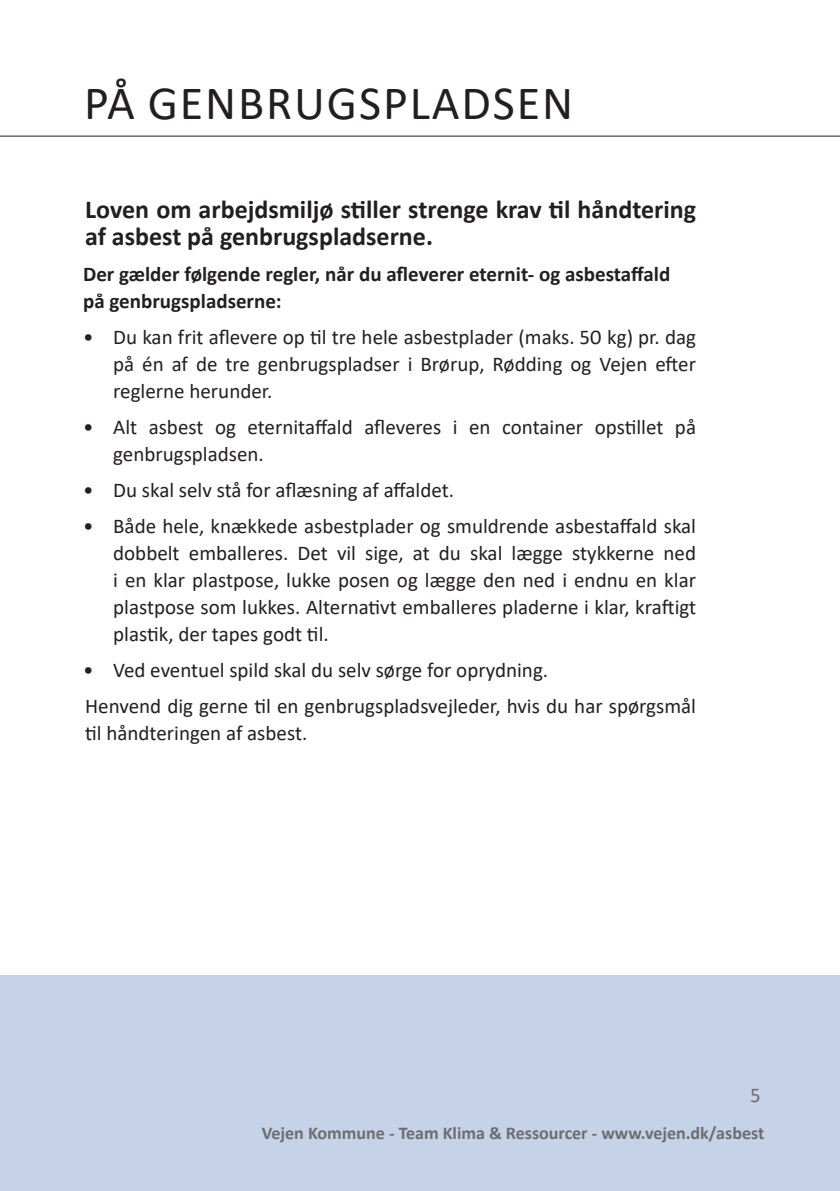
<style>
.page{position:relative;width:840px;height:1191px;background:#fff}
.page>*{position:absolute;margin:0;border:0;box-sizing:border-box;transform-origin:0 0}
.Overskrift_1{font:48px "Calibri";letter-spacing:.04em;color:#231f20}
.AV_Tekst{font:700 26px/27px "Calibri";color:#231f20}
.AV_Tekst-2{font:21px/27px "Calibri";color:#231f20;text-align:justify}
.AV_Tekst-3{font:700 21px/27px "Calibri";color:#231f20}
.t1{font:21px "Calibri";color:#6c6d70}
.t2{font:700 18px "Calibri";color:#6c6d70}
</style>
<div class="page">
<div style="left:0;top:975px;width:839px;height:216px;background:#c6d2e7"></div>
<svg style="left:0;top:135px;width:839px;height:2px;background:#908e8e"></svg>
<p class="Overskrift_1" style="left:84px;top:69px;width:490px">PÅ GENBRUGSPLADSEN</p>
<p class="AV_Tekst" style="left:85px;top:195px;width:612px">Loven om arbejdsmiljø stiller strenge krav til håndtering af asbest på genbrugspladserne.</p>
<p class="AV_Tekst-3" style="left:83px;top:260px;width:588px">Der gælder følgende regler, når du afleverer eternit- og asbestaffald på genbrugspladserne:</p>
<p class="AV_Tekst-2" style="left:113px;top:323px;width:584px;text-indent:-30px">• Du kan frit aflevere op til tre hele asbestplader (maks. 50 kg) pr. dag på én af de tre genbrugspladser i Brørup, Rødding og Vejen efter reglerne herunder.</p>
<p class="AV_Tekst-2" style="left:113px;top:413px;width:584px;text-indent:-30px">• Alt asbest og eternitaffald afleveres i en container opstillet på genbrugspladsen.</p>
<p class="AV_Tekst-2" style="left:83px;top:476px;width:372px">• Du skal selv stå for aflæsning af affaldet.</p>
<p class="AV_Tekst-2" style="left:113px;top:512px;width:584px;text-indent:-30px">• Både hele, knækkede asbestplader og smuldrende asbestaffald skal dobbelt emballeres. Det vil sige, at du skal lægge stykkerne ned i en klar plastpose, lukke posen og lægge den ned i endnu en klar plastpose som lukkes. Alternativt emballeres pladerne i klar, kraftigt plastik, der tapes godt til.</p>
<p class="AV_Tekst-2" style="left:83px;top:656px;width:466px">• Ved eventuel spild skal du selv sørge for oprydning.</p>
<p class="AV_Tekst-2" style="left:85px;top:692px;width:612px">Henvend dig gerne til en genbrugspladsvejleder, hvis du har spørgsmål til håndteringen af asbest.</p>
<p class="t1" style="left:750px;top:1080px;width:12px">5</p>
<p class="t2" style="left:262px;top:1120px;width:503px">Vejen Kommune - Team Klima &amp; Ressourcer - www.vejen.dk/asbest</p>
</div>
